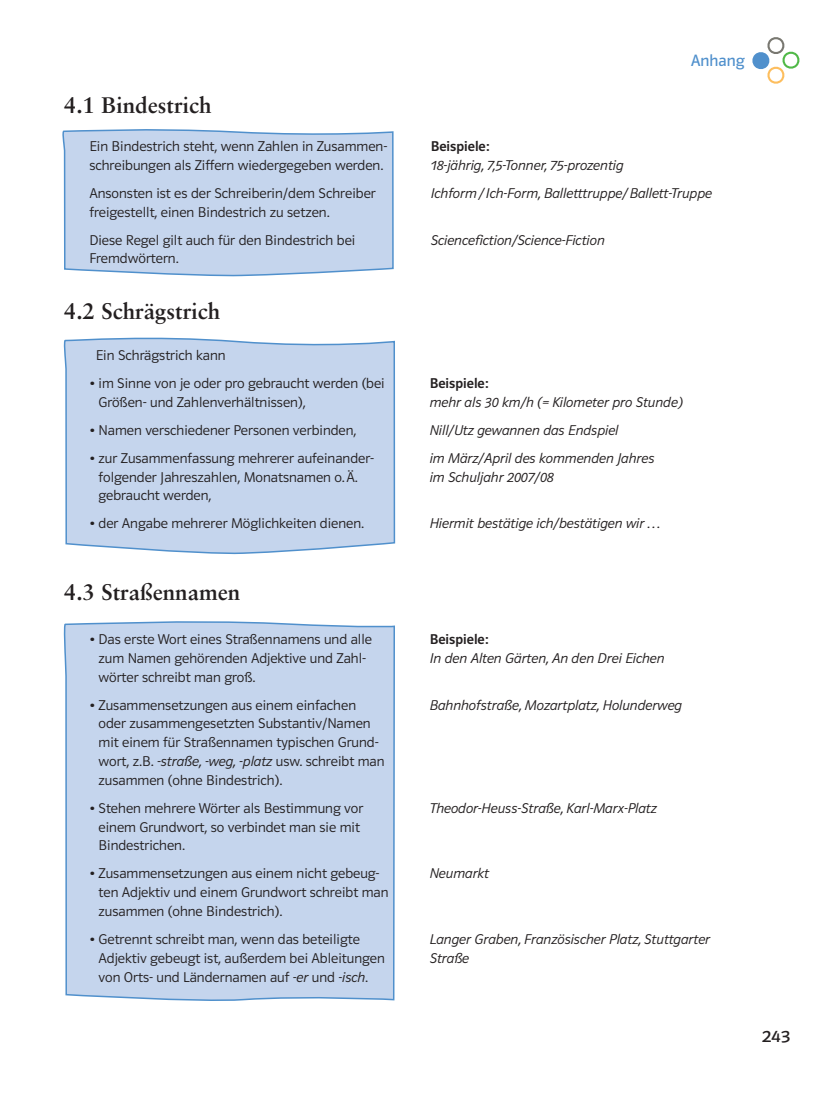
<style>
.page{position:relative;width:830px;height:1106px;background:#fff}
.page>*{position:absolute;margin:0;border:0;box-sizing:border-box;transform-origin:0 0}
.t1{font:700 22.5px "Sabon";color:#231f20}
.t2{font:17.4px "Polo ST11 K Buch";color:#231f20;scale:1.12 1}
.t3{font:16.5px "Polo ST11 K Buch";color:#5090cc}
.t4{font:14.25px/18.8px "Polo ST11 K Leicht";color:#231f20}
.t5{font:14.25px/18.8px "Polo ST11 K Leicht Kursiv";color:#231f20}
.t6{font:14.25px "Polo ST11 K Krftg";color:#231f20}
.s1{font-family:"Polo ST11 K Leicht Kursiv"}
</style>
<div class="page">
<svg style="left:752px;top:37px;width:48px;height:47px"></svg>
<svg style="left:64px;top:337px;width:331px;height:664px;background:#cad9ee"></svg>
<svg style="left:62px;top:129px;width:332px;height:148px;background:#c5d5ed"></svg>
<h1 class="t1" style="left:64px;top:91px;width:149px">4.1 Bindestrich</h1>
<p class="t4" style="left:89px;top:137px;width:299px">Ein Bindestrich steht, wenn Zahlen in Zusammen&shy;schreibungen als Ziffern wiedergegeben werden.</p>
<p class="t6" style="left:430px;top:138px;width:60px">Beispiele:</p>
<p class="t5" style="left:430px;top:156px;width:194px">18-jährig, 7,5-Tonner, 75-prozentig</p>
<p class="t3" style="left:690px;top:51px;width:56px">Anhang</p>
<p class="t4" style="left:89px;top:184px;width:288px">Ansonsten ist es der Schreiberin/dem Schreiber freigestellt, einen Bindestrich zu setzen.</p>
<p class="t5" style="left:430px;top:184px;width:283px">Ichform / Ich-Form, Balletttruppe/ Ballett-Truppe</p>
<p class="t4" style="left:89px;top:231px;width:267px">Diese Regel gilt auch für den Bindestrich bei<br>Fremdwörtern.</p>
<p class="t5" style="left:430px;top:231px;width:175px">Sciencefiction/Science-Fiction</p>
<h1 class="t1" style="left:64px;top:297px;width:158px">4.2 Schrägstrich</h1>
<p class="t4" style="left:96px;top:346px;width:131px">Ein Schrägstrich kann</p>
<p class="t4" style="left:98px;top:374px;width:287px;text-indent:-9px">• im Sinne von je oder pro gebraucht werden (bei<br>Größen- und Zahlenverhältnissen),</p>
<p class="t6" style="left:429px;top:375px;width:60px">Beispiele:</p>
<p class="t5" style="left:429px;top:392px;width:254px">mehr als 30 km/h (= Kilometer pro Stunde)</p>
<p class="t4" style="left:89px;top:420px;width:268px">• Namen verschiedener Personen verbinden,</p>
<p class="t5" style="left:429px;top:420px;width:190px">Nill/Utz gewannen das Endspiel</p>
<p class="t4" style="left:98px;top:449px;width:277px;text-indent:-9px">• zur Zusammenfassung mehrerer aufeinander&shy;folgender Jahreszahlen, Monatsnamen o. Ä. gebraucht werden,</p>
<p class="t5" style="left:429px;top:449px;width:226px">im März/April des kommenden Jahres im Schuljahr 2007/08</p>
<p class="t4" style="left:89px;top:514px;width:276px">• der Angabe mehrerer Möglichkeiten dienen.</p>
<p class="t5" style="left:429px;top:514px;width:232px">Hiermit bestätige ich/bestätigen wir …</p>
<h1 class="t1" style="left:64px;top:578px;width:178px">4.3 Straßennamen</h1>
<p class="t4" style="left:98px;top:630px;width:275px;text-indent:-9px">• Das erste Wort eines Straßennamens und alle zum Namen gehörenden Adjektive und Zahl&shy;wörter schreibt man groß.</p>
<p class="t6" style="left:429px;top:631px;width:60px">Beispiele:</p>
<p class="t5" style="left:429px;top:648px;width:236px">In den Alten Gärten, An den Drei Eichen</p>
<p class="t4" style="left:98px;top:695px;width:287px;text-indent:-9px">• Zusammensetzungen aus einem einfachen oder zusammengesetzten Substantiv/Namen mit einem für Straßennamen typischen Grund&shy;wort, z.B. <span class="s1">-straße, -weg, -platz</span> usw. schreibt man zusammen (ohne Bindestrich).</p>
<p class="t5" style="left:429px;top:695px;width:254px">Bahnhofstraße, Mozartplatz, Holunderweg</p>
<p class="t4" style="left:98px;top:798px;width:266px;text-indent:-9px">• Stehen mehrere Wörter als Bestimmung vor einem Grundwort, so verbindet man sie mit<br>Bindestrichen.</p>
<p class="t5" style="left:429px;top:798px;width:229px">Theodor-Heuss-Straße, Karl-Marx-Platz</p>
<p class="t4" style="left:98px;top:864px;width:291px;text-indent:-9px">• Zusammensetzungen aus einem nicht gebeug&shy;ten Adjektiv und einem Grundwort schreibt man zusammen (ohne Bindestrich).</p>
<p class="t5" style="left:429px;top:864px;width:61px">Neumarkt</p>
<p class="t4" style="left:98px;top:930px;width:288px;text-indent:-9px">• Getrennt schreibt man, wenn das beteiligte<br>Adjektiv gebeugt ist, außerdem bei Ableitungen von Orts- und Ländernamen auf <span class="s1">-er</span> und <span class="s1">-isch</span>.</p>
<p class="t5" style="left:429px;top:930px;width:282px">Langer Graben, Französischer Platz, Stuttgarter<br>Straße</p>
<p class="t2" style="left:761px;top:1026px;width:27px">243</p>
</div>
